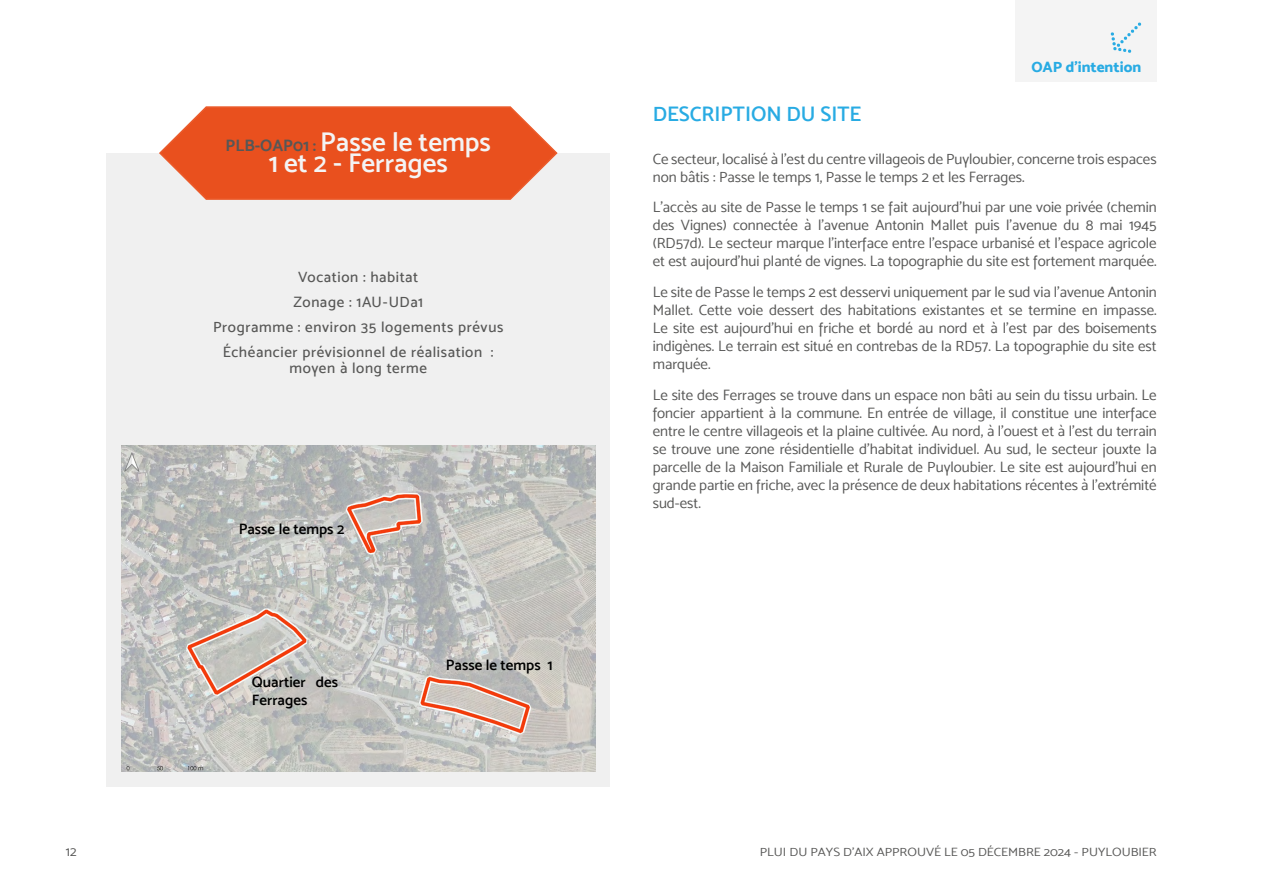
<style>
.page{position:relative;width:1263px;height:893px;background:#fff}
.page>*{position:absolute;margin:0;border:0;box-sizing:border-box;transform-origin:0 0}
.Nom_OAP{font:27px/21px "Mosk Semi Bold 600";color:#f4f4f4;text-align:center}
.Titre_3_-_bleu{font:21px "Mosk Semi Bold 600";color:#28abe3}
.t1{font:15px/18px "Mosk Normal 400";color:#575756;text-align:justify}
.Encadré{font:15px/16.5px "Mosk Medium 500";letter-spacing:.045em;color:#575756;text-align:center}
.t2{font:15px/18px "Mosk Semi Bold 600";color:#000}
.t3{font:15px "Mosk Extra Bold 800";color:#28abe3}
.t4{font:13.5px "Mosk Normal 400";color:#575756}
.t5{font:12px "Mosk Normal 400";color:#575756;scale:1.1 1}
.s1{font-family:"Mosk Bold 700";font-size:16.5px;color:#575756}
</style>
<div class="page">
<div style="left:106px;top:153px;width:504px;height:634px;background:#f0f0f0"></div>
<svg style="left:159px;top:106px;width:399px;height:94px;background:#ea6439"></svg>
<img style="left:121px;top:446px;width:474px;height:326px">
<div style="left:1015px;top:0;width:142px;height:81px;background:#f4f4f4"></div>
<svg style="left:1110px;top:22px;width:31px;height:31px"></svg>
<p class="Nom_OAP" style="left:226px;top:131px;width:267px"><span class="s1">PLB-OAP01 :</span> Passe le temps<br>1 et 2 - Ferrages</p>
<p class="Encadré" style="left:298px;top:268px;width:122px">Vocation : habitat</p>
<p class="Encadré" style="left:293px;top:293px;width:131px">Zonage : 1AU-UDa1</p>
<p class="Encadré" style="left:213px;top:318px;width:292px">Programme : environ 35 logements prévus</p>
<p class="Encadré" style="left:223px;top:343px;width:272px">Échéancier prévisionnel de réalisation : moyen à long terme</p>
<p class="t2" style="left:239px;top:519px;width:107px">Passe le temps 2</p>
<p class="t2" style="left:252px;top:672px;width:88px">Quartier des<br>Ferrages</p>
<p class="t2" style="left:446px;top:655px;width:108px">Passe le temps 1</p>
<p class="Titre_3_-_bleu" style="left:653px;top:102px;width:210px">DESCRIPTION DU SITE</p>
<p class="t3" style="left:1031px;top:57px;width:111px">OAP d'intention</p>
<p class="t1" style="left:653px;top:150px;width:505px">Ce secteur, localisé à l'est du centre villageois de Puyloubier, concerne trois espaces non bâtis : Passe le temps 1, Passe le temps 2 et les Ferrages.</p>
<p class="t1" style="left:653px;top:198px;width:505px">L’accès au site de Passe le temps 1 se fait aujourd’hui par une voie privée (chemin des Vignes) connectée à l’avenue Antonin Mallet puis l’avenue du 8 mai 1945 (RD57d). Le secteur marque l’interface entre l’espace urbanisé et l’espace agricole et est aujourd’hui planté de vignes. La topographie du site est fortement marquée.</p>
<p class="t1" style="left:653px;top:283px;width:505px">Le site de Passe le temps 2 est desservi uniquement par le sud via l’avenue Antonin Mallet. Cette voie dessert des habitations existantes et se termine en impasse.<br>Le site est aujourd’hui en friche et bordé au nord et à l’est par des boisements indigènes. Le terrain est situé en contrebas de la RD57. La topographie du site est marquée.</p>
<p class="t1" style="left:653px;top:386px;width:505px">Le site des Ferrages se trouve dans un espace non bâti au sein du tissu urbain. Le foncier appartient à la commune. En entrée de village, il constitue une interface entre le centre villageois et la plaine cultivée. Au nord, à l’ouest et à l’est du terrain se trouve une zone résidentielle d’habitat individuel. Au sud, le secteur jouxte la parcelle de la Maison Familiale et Rurale de Puyloubier. Le site est aujourd’hui en grande partie en friche, avec la présence de deux habitations récentes à l’extrémité sud-est.</p>
<p class="t4" style="left:66px;top:843px;width:12px">12</p>
<p class="t5" style="left:760px;top:844px;width:362px">PLUI DU PAYS D’AIX APPROUVÉ LE 05 DÉCEMBRE 2024 - PUYLOUBIER</p>
</div>
